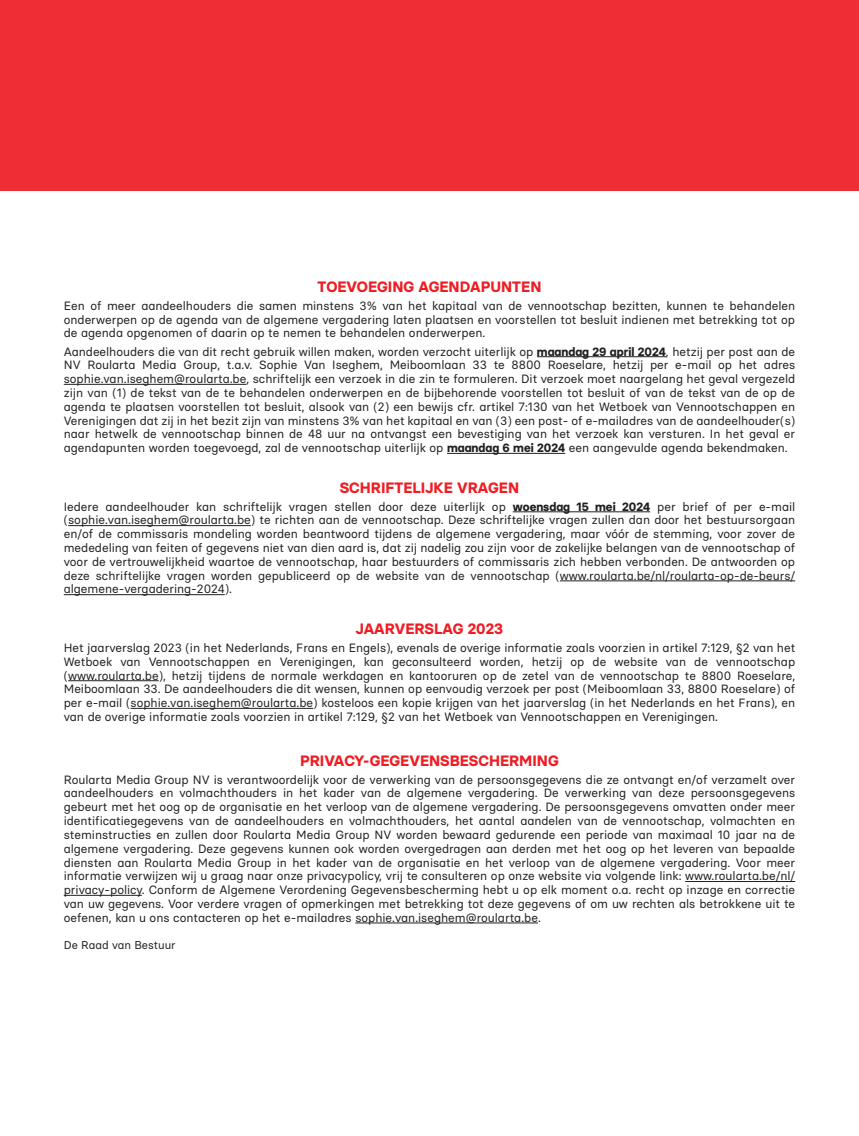
<style>
.page{position:relative;width:859px;height:1136px;background:#fff}
.page>*{position:absolute;margin:0;border:0;box-sizing:border-box;transform-origin:0 0}
.t1{font:700 15px "Basier Square";color:#ee1d23}
.t2{font:12px/13.8px "Basier Square";color:#231f20;text-align:justify}
.t3{font:11.25px "Basier Square";color:#231f20}
.s1{font-weight:700}
</style>
<div class="page">
<hr style="left:537px;top:356px;width:129px;height:1px;background:#231f20">
<hr style="left:64px;top:384px;width:182px;height:1px;background:#231f20">
<hr style="left:447px;top:453px;width:118px;height:1px;background:#231f20">
<hr style="left:513px;top:511px;width:137px;height:1px;background:#231f20">
<hr style="left:68px;top:525px;width:183px;height:1px;background:#231f20">
<hr style="left:560px;top:580px;width:235px;height:1px;background:#231f20">
<hr style="left:64px;top:594px;width:161px;height:1px;background:#231f20">
<hr style="left:68px;top:680px;width:91px;height:1px;background:#231f20">
<hr style="left:131px;top:708px;width:182px;height:1px;background:#231f20">
<hr style="left:685px;top:881px;width:110px;height:1px;background:#231f20">
<hr style="left:64px;top:894px;width:78px;height:1px;background:#231f20">
<hr style="left:355px;top:922px;width:183px;height:1px;background:#231f20">
<div style="left:0;top:0;width:859px;height:190px;background:#ee2d34"></div>
<p class="t1" style="left:317px;top:277px;width:225px">TOEVOEGING AGENDAPUNTEN</p>
<p class="t2" style="left:64px;top:298px;width:733px">Een of meer aandeelhouders die samen minstens 3% van het kapitaal van de vennootschap bezitten, kunnen te behandelen onderwerpen op de agenda van de algemene vergadering laten plaatsen en voorstellen tot besluit indienen met betrekking tot op de agenda opgenomen of daarin op te nemen te behandelen onderwerpen.</p>
<p class="t2" style="left:64px;top:344px;width:733px">Aandeelhouders die van dit recht gebruik willen maken, worden verzocht uiterlijk op <span class="s1">maandag 29 april 2024</span>, hetzij per post aan de NV Roularta Media Group, t.a.v. Sophie Van Iseghem, Meiboomlaan 33 te 8800 Roeselare, hetzij per e-mail op het adres sophie.van.iseghem@roularta.be, schriftelijk een verzoek in die zin te formuleren. Dit verzoek moet naargelang het geval vergezeld zijn van (1) de tekst van de te behandelen onderwerpen en de bijbehorende voorstellen tot besluit of van de tekst van de op de agenda te plaatsen voorstellen tot besluit, alsook van (2) een bewijs cfr. artikel 7:130 van het Wetboek van Vennootschappen en Verenigingen dat zij in het bezit zijn van minstens 3% van het kapitaal en van (3) een post- of e-mailadres van de aandeelhouder(s) naar hetwelk de vennootschap binnen de 48 uur na ontvangst een bevestiging van het verzoek kan versturen. In het geval er agendapunten worden toegevoegd, zal de vennootschap uiterlijk op <span class="s1">maandag 6 mei 2024</span> een aangevulde agenda bekendmaken.</p>
<p class="t1" style="left:340px;top:478px;width:181px">SCHRIFTELIJKE VRAGEN</p>
<p class="t2" style="left:64px;top:499px;width:733px">Iedere aandeelhouder kan schriftelijk vragen stellen door deze uiterlijk op <span class="s1">woensdag 15 mei 2024</span> per brief of per e-mail (sophie.van.iseghem@roularta.be) te richten aan de vennootschap. Deze schriftelijke vragen zullen dan door het bestuursorgaan en/of de commissaris mondeling worden beantwoord tijdens de algemene vergadering, maar vóór de stemming, voor zover de mededeling van feiten of gegevens niet van dien aard is, dat zij nadelig zou zijn voor de zakelijke belangen van de vennootschap of voor de vertrouwelijkheid waartoe de vennootschap, haar bestuurders of commissaris zich hebben verbonden. De antwoorden op deze schriftelijke vragen worden gepubliceerd op de website van de vennootschap (www.roularta.be/nl/roularta-op-de-beurs/ algemene-vergadering-2024).</p>
<p class="t1" style="left:356px;top:619px;width:149px">JAARVERSLAG 2023</p>
<p class="t2" style="left:64px;top:640px;width:733px">Het jaarverslag 2023 (in het Nederlands, Frans en Engels), evenals de overige informatie zoals voorzien in artikel 7:129, §2 van het Wetboek van Vennootschappen en Verenigingen, kan geconsulteerd worden, hetzij op de website van de vennootschap (www.roularta.be), hetzij tijdens de normale werkdagen en kantooruren op de zetel van de vennootschap te 8800 Roeselare, Meiboomlaan 33. De aandeelhouders die dit wensen, kunnen op eenvoudig verzoek per post (Meiboomlaan 33, 8800 Roeselare) of per e-mail (sophie.van.iseghem@roularta.be) kosteloos een kopie krijgen van het jaarverslag (in het Nederlands en het Frans), en van de overige informatie zoals voorzien in artikel 7:129, §2 van het Wetboek van Vennootschappen en Verenigingen.</p>
<p class="t1" style="left:300px;top:751px;width:260px">PRIVACY-GEGEVENSBESCHERMING</p>
<p class="t2" style="left:64px;top:772px;width:733px">Roularta Media Group NV is verantwoordelijk voor de verwerking van de persoonsgegevens die ze ontvangt en/of verzamelt over aandeelhouders en volmachthouders in het kader van de algemene vergadering. De verwerking van deze persoonsgegevens gebeurt met het oog op de organisatie en het verloop van de algemene vergadering. De persoonsgegevens omvatten onder meer identificatiegegevens van de aandeelhouders en volmachthouders, het aantal aandelen van de vennootschap, volmachten en steminstructies en zullen door Roularta Media Group NV worden bewaard gedurende een periode van maximaal 10 jaar na de algemene vergadering. Deze gegevens kunnen ook worden overgedragen aan derden met het oog op het leveren van bepaalde diensten aan Roularta Media Group in het kader van de organisatie en het verloop van de algemene vergadering. Voor meer informatie verwijzen wij u graag naar onze privacypolicy, vrij te consulteren op onze website via volgende link: www.roularta.be/nl/ privacy-policy. Conform de Algemene Verordening Gegevensbescherming hebt u op elk moment o.a. recht op inzage en correctie van uw gegevens. Voor verdere vragen of opmerkingen met betrekking tot deze gegevens of om uw rechten als betrokkene uit te oefenen, kan u ons contacteren op het e-mailadres sophie.van.iseghem@roularta.be.</p>
<p class="t3" style="left:64px;top:937px;width:113px">De Raad van Bestuur</p>
</div>
